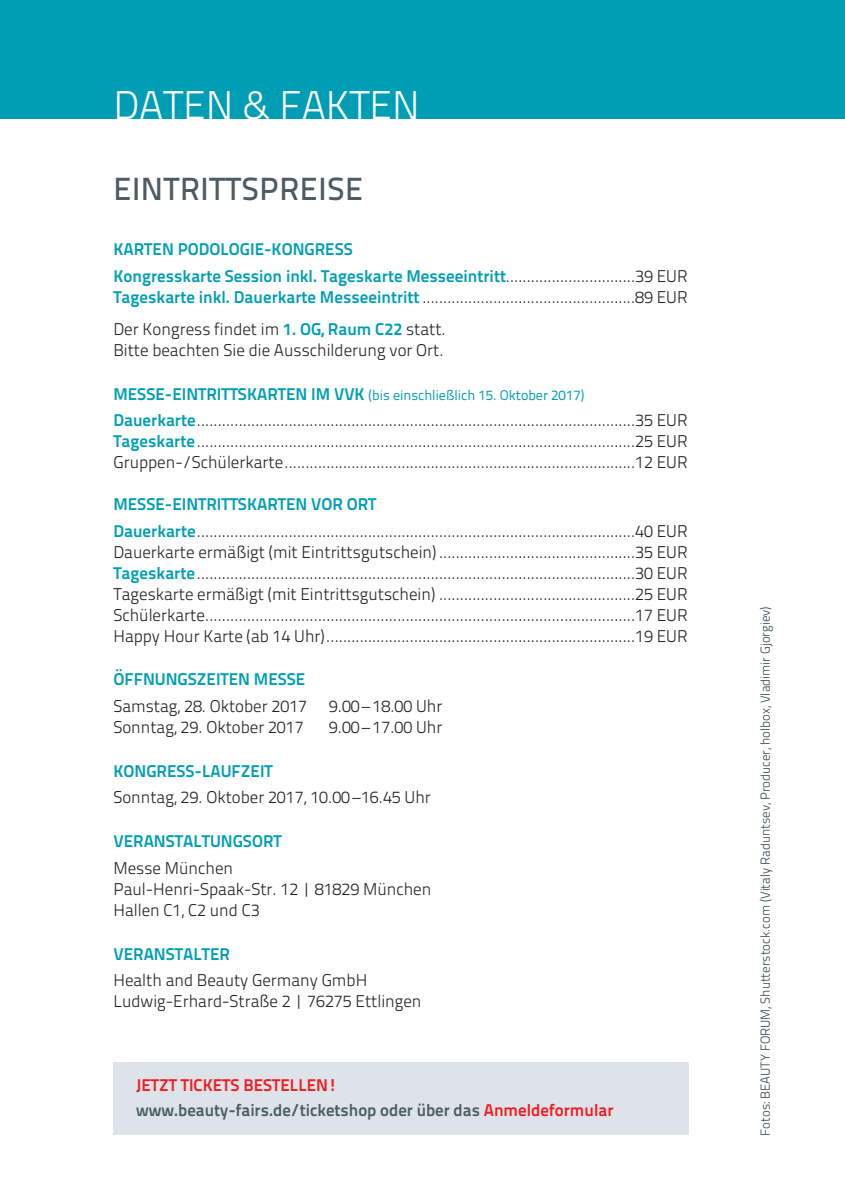
<style>
.page{position:relative;width:845px;height:1191px;background:#fff}
.page>*{position:absolute;margin:0;border:0;box-sizing:border-box;transform-origin:0 0}
.t1{font:300 40px "Titillium Text 22 L";color:#fff}
.t2{font:500 32px "Titillium Text 22 L";letter-spacing:.02em;color:#4c5c65}
.t3{font:300 17px/21px "Titillium Text 22 L";color:#231f20}
.t4{font:700 17px/26.6px "Titillium Text 22 L";color:#009eb4}
.t5{font:700 17px/25px "Titillium Text 22 L";color:#4c5c65}
.t6{font:14px "Titillium Text 22 L";color:#009eb4}
.t7{font:300 13px "Titillium Text 22 L";color:#33444d}
.s1{font-weight:300;color:#231f20}
.s2{font-weight:700;color:#009eb4}
.s3{font-weight:700;font-size:17px}
.s4{color:#ee1d23}
</style>
<div class="page">
<div style="left:113px;top:1062px;width:576px;height:72px;background:#dde3e8"></div>
<div style="left:0;top:0;width:845px;height:119px;background:#009eb4"></div>
<h1 class="t1" style="left:113px;top:76px;width:308px">DATEN &amp; FAKTEN</h1>
<h2 class="t2" style="left:113px;top:164px;width:251px">EINTRITTSPREISE</h2>
<p class="t4" style="left:113px;top:235px;width:576px">KARTEN PODOLOGIE-KONGRESS<br>Kongresskarte Session inkl. Tageskarte Messeeintritt<span class="s1">...............................39 EUR</span></p>
<p class="t3" style="left:113px;top:279px;width:576px;line-height:32.4px"><span class="s2">Tageskarte inkl. Dauerkarte Messeeintritt</span> ...................................................89 EUR<br>Der Kongress findet im <span class="s2">1. OG, Raum C22</span> statt.</p>
<p class="t3" style="left:113px;top:338px;width:332px">Bitte beachten Sie die Ausschilderung vor Ort.</p>
<p class="t6" style="left:113px;top:384px;width:472px"><span class="s3">MESSE-EINTRITTSKARTEN IM VVK</span> (bis einschließlich 15. Oktober 2017)</p>
<p class="t3" style="left:113px;top:409px;width:576px;text-align:justify"><span class="s2">Dauerkarte</span>.........................................................................................................35 EUR <span class="s2">Tageskarte</span>.........................................................................................................25 EUR Gruppen-/Schülerkarte....................................................................................12 EUR</p>
<p class="t3" style="left:113px;top:490px;width:576px;line-height:26.6px"><span class="s2">MESSE-EINTRITTSKARTEN VOR ORT<br>Dauerkarte</span>.........................................................................................................40 EUR</p>
<p class="t3" style="left:113px;top:540px;width:576px;text-align:justify">Dauerkarte ermäßigt (mit Eintrittsgutschein) ...............................................35 EUR <span class="s2">Tageskarte</span>.........................................................................................................30 EUR Tageskarte ermäßigt (mit Eintrittsgutschein) ...............................................25 EUR Schülerkarte.......................................................................................................17 EUR Happy Hour Karte (ab 14 Uhr)..........................................................................19 EUR</p>
<p class="t4" style="left:113px;top:665px;width:193px">ÖFFNUNGSZEITEN MESSE</p>
<p class="t3" style="left:113px;top:694px;width:195px">Samstag, 28. Oktober 2017</p>
<p class="t3" style="left:329px;top:694px;width:115px">9.00–18.00 Uhr</p>
<p class="t3" style="left:113px;top:715px;width:192px">Sonntag, 29. Oktober 2017</p>
<p class="t3" style="left:329px;top:715px;width:115px">9.00–17.00 Uhr</p>
<p class="t4" style="left:113px;top:756px;width:161px">KONGRESS-LAUFZEIT</p>
<p class="t3" style="left:113px;top:786px;width:319px">Sonntag, 29. Oktober 2017, 10.00 –16.45 Uhr</p>
<p class="t4" style="left:113px;top:827px;width:170px">VERANSTALTUNGSORT</p>
<p class="t3" style="left:113px;top:856px;width:319px">Messe München<br>Paul-Henri-Spaak-Str. 12 | 81829 München<br>Hallen C1, C2 und C3</p>
<p class="t4" style="left:113px;top:939px;width:118px">VERANSTALTER</p>
<p class="t3" style="left:113px;top:969px;width:310px">Health and Beauty Germany GmbH<br>Ludwig-Erhard-Straße 2 | 76275 Ettlingen</p>
<p class="t5" style="left:136px;top:1071px;width:479px"><span class="s4">JETZT TICKETS BESTELLEN!<br></span>www.beauty-fairs.de/ticketshop oder über das <span class="s4">Anmeldeformular</span></p>
<p class="t7" style="left:755px;top:1135px;width:531px;rotate:-90deg">Fotos: BEAUTY FORUM, Shutterstock.com (Vitaly Raduntsev, Producer, holbox, Vladimir Gjorgiev)</p>
</div>
